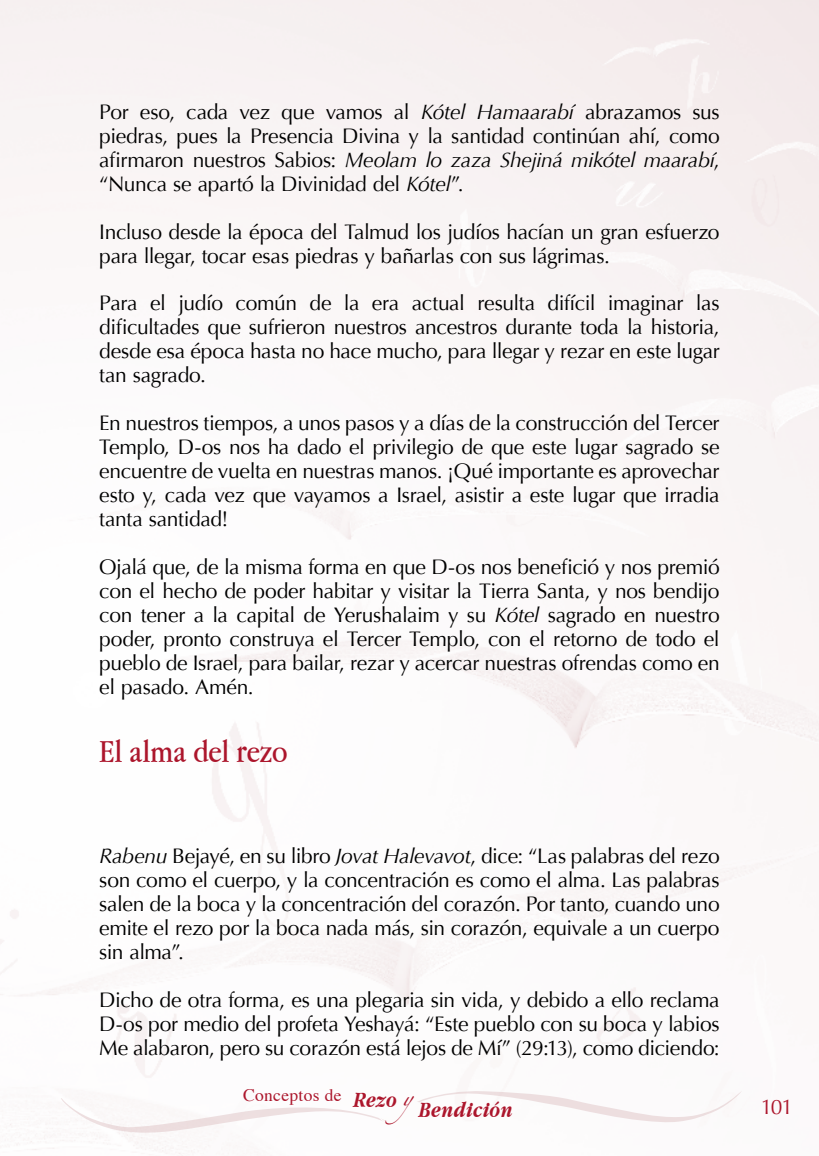
<style>
.page{position:relative;width:819px;height:1156px;background:#fff}
.page>*{position:absolute;margin:0;border:0;box-sizing:border-box;transform-origin:0 0}
.t1{font:33.25px "Apple Garamond";color:#ac162c}
.t2{font:italic 700 22.57px "Apple Garamond";letter-spacing:.02em;color:#ac162c}
.t3{font:21px/24px "Optima";letter-spacing:-.015em;color:#000;text-align:justify}
.t4{font:21px "Optima";color:#ac162c}
.t5{font:17.5px "Times";letter-spacing:.02em;color:#ac162c}
.s1{font-style:italic}
.s2{font-family:"Apple Garamond";font-weight:700;font-style:italic;font-size:22.57px}
.s3{font-family:"Zapfino"}
</style>
<div class="page">
<svg style="left:61px;top:1098px;width:326px;height:36px"></svg>
<svg style="left:417px;top:1090px;width:325px;height:33px"></svg>
<p class="t3" style="left:99px;top:100px;width:622px">Por eso, cada vez que vamos al <span class="s1">Kótel Hamaarabí</span> abrazamos sus piedras, pues la Presencia Divina y la santidad continúan ahí, como afirmaron nuestros Sabios: <span class="s1">Meolam lo zaza Shejiná mikótel maarabí</span>, “Nunca se apartó la Divinidad del <span class="s1">Kótel</span>”.</p>
<p class="t3" style="left:99px;top:220px;width:622px">Incluso desde la época del Talmud los judíos hacían un gran esfuerzo para llegar, tocar esas piedras y bañarlas con sus lágrimas.</p>
<p class="t3" style="left:99px;top:292px;width:622px">Para el judío común de la era actual resulta difícil imaginar las dificultades que sufrieron nuestros ancestros durante toda la historia, desde esa época hasta no hace mucho, para llegar y rezar en este lugar tan sagrado.</p>
<p class="t3" style="left:99px;top:411px;width:621px">En nuestros tiempos, a unos pasos y a días de la construcción del Tercer Templo, D-os nos ha dado el privilegio de que este lugar sagrado se encuentre de vuelta en nuestras manos. ¡Qué importante es aprovechar esto y, cada vez que vayamos a Israel, asistir a este lugar que irradia tanta santidad!</p>
<p class="t3" style="left:99px;top:555px;width:622px">Ojalá que, de la misma forma en que D-os nos benefició y nos premió con el hecho de poder habitar y visitar la Tierra Santa, y nos bendijo con tener a la capital de Yerushalaim y su <span class="s1">Kótel</span> sagrado en nuestro poder, pronto construya el Tercer Templo, con el retorno de todo el pueblo de Israel, para bailar, rezar y acercar nuestras ofrendas como en el pasado. Amén.</p>
<h1 class="t1" style="left:99px;top:731px;width:190px">El alma del rezo</h1>
<p class="t3" style="left:99px;top:844px;width:622px"><span class="s1">Rabenu</span> Bejayé, en su libro <span class="s1">Jovat Halevavot</span>, dice: “Las palabras del rezo son como el cuerpo, y la concentración es como el alma. Las palabras salen de la boca y la concentración del corazón. Por tanto, cuando uno emite el rezo por la boca nada más, sin corazón, equivale a un cuerpo sin alma”.</p>
<p class="t3" style="left:99px;top:988px;width:622px">Dicho de otra forma, es una plegaria sin vida, y debido a ello reclama D-os por medio del profeta Yeshayá: “Este pueblo con su boca y labios Me alabaron, pero su corazón está lejos de Mí” (29:13), como diciendo:</p>
<p class="t5" style="left:243px;top:1079px;width:189px">Conceptos de <span class="s2">Rezo</span> <span class="s3">y</span></p>
<p class="t2" style="left:419px;top:1096px;width:95px">Bendición</p>
<p class="t4" style="left:760px;top:1094px;width:34px">101</p>
</div>
